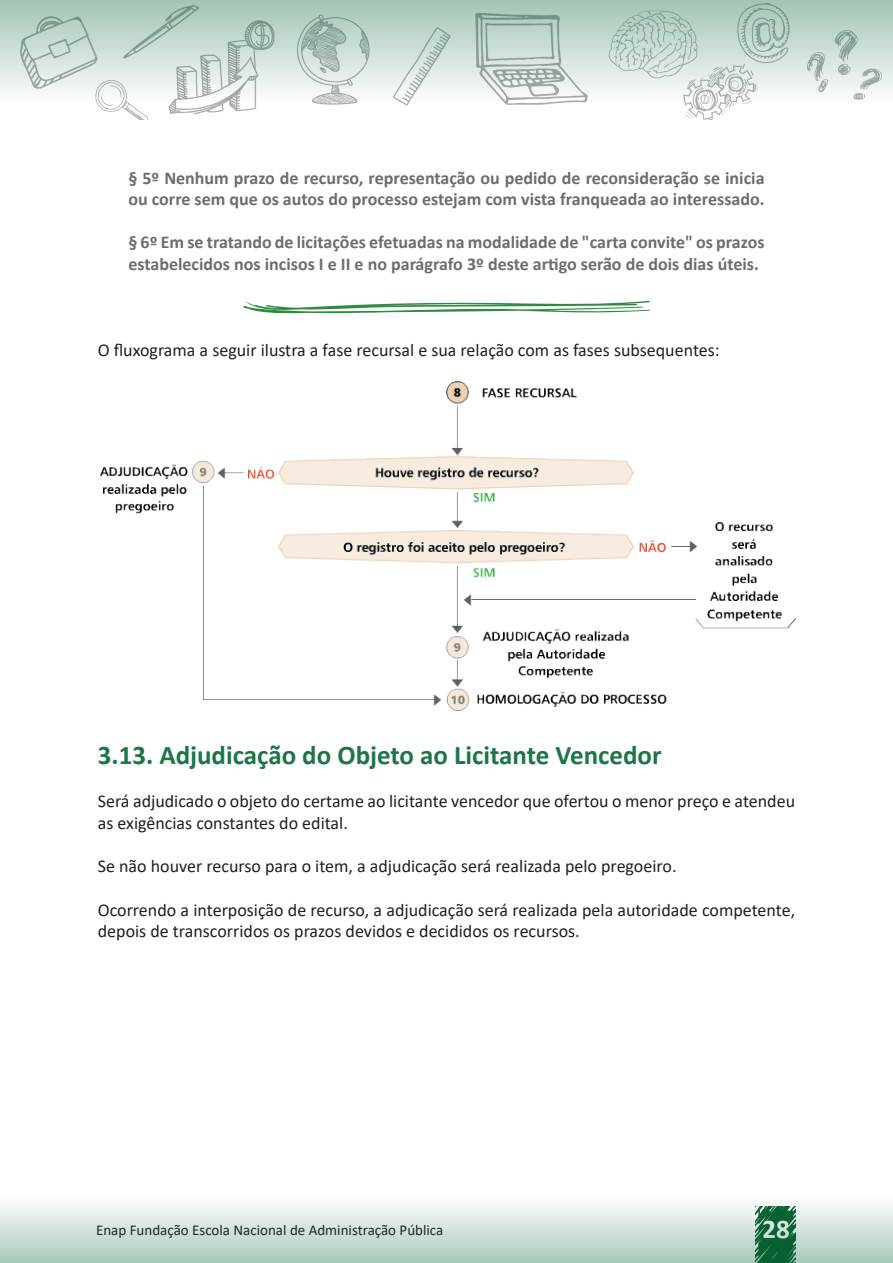
<style>
.page{position:relative;width:893px;height:1263px;background:#fff}
.page>*{position:absolute;margin:0;border:0;box-sizing:border-box;transform-origin:0 0}
.t1{font:700 27px "Calibri";color:#1d7549}
.t2{font:700 27px "Calibri";color:#fff}
.t3{font:18px/21.6px "Calibri";color:#231f20}
.t4{font:700 18px/21.6px "Calibri";color:#6c6d70}
.t5{font:15px "Calibri";color:#231f20}
</style>
<div class="page">
<svg style="left:0;top:0;width:893px;height:120px"></svg>
<svg style="left:0;top:1205px;width:893px;height:58px;background:#c6dbd0"></svg>
<svg style="left:243px;top:301px;width:407px;height:12px"></svg>
<img style="left:100px;top:382px;width:695px;height:328px">
<p class="t4" style="left:128px;top:167px;width:638px">§ 5º Nenhum prazo de recurso, representação ou pedido de reconsideração se inicia ou corre sem que os autos do processo estejam com vista franqueada ao interessado.</p>
<p class="t4" style="left:128px;top:231px;width:638px">§ 6º Em se tratando de licitações efetuadas na modalidade de "carta convite" os prazos estabelecidos nos incisos I e II e no parágrafo 3º deste artigo serão de dois dias úteis.</p>
<p class="t3" style="left:98px;top:339px;width:623px">O fluxograma a seguir ilustra a fase recursal e sua relação com as fases subsequentes:</p>
<h1 class="t1" style="left:98px;top:736px;width:565px">3.13. Adjudicação do Objeto ao Licitante Vencedor</h1>
<p class="t3" style="left:98px;top:790px;width:699px">Será adjudicado o objeto do certame ao licitante vencedor que ofertou o menor preço e atendeu as exigências constantes do edital.</p>
<p class="t3" style="left:98px;top:855px;width:580px">Se não houver recurso para o item, a adjudicação será realizada pelo pregoeiro.</p>
<p class="t3" style="left:98px;top:898px;width:699px">Ocorrendo a interposição de recurso, a adjudicação será realizada pela autoridade competente, depois de transcorridos os prazos devidos e decididos os recursos.</p>
<p class="t5" style="left:96px;top:1220px;width:349px">Enap Fundação Escola Nacional de Administração Pública</p>
<h1 class="t2" style="left:763px;top:1210px;width:29px">28</h1>
</div>
